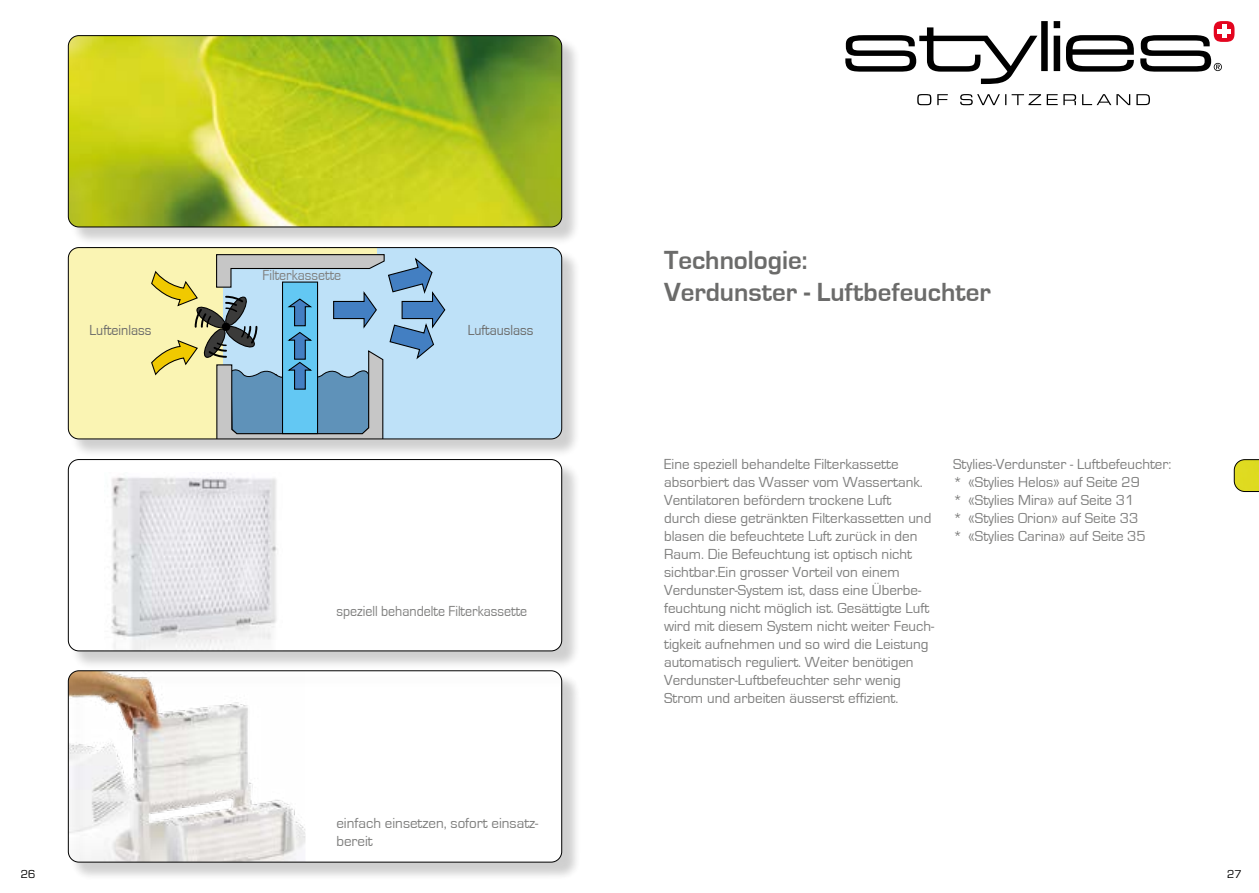
<style>
.page{position:relative;width:1259px;height:893px;background:#fff}
.page>*{position:absolute;margin:0;border:0;box-sizing:border-box;transform-origin:0 0}
.t1{font:700 27px/32.4px "Eurostile";color:#6b6b6a}
.t2{font:15px/18px "Eurostile";color:#7e7e7d}
.t3{font:15px "Eurostile";color:#7e7e7d;scale:.93 1}
.t4{font:15px "Eurostile";color:#6b6b6a;scale:.93 1}
.t5{font:12px "Eurostile";color:#000}
</style>
<div class="page">
<div style="left:70px;top:38px;width:510px;height:208px;background:#000;opacity:.19"></div>
<img style="left:68px;top:37px;width:494px;height:190px">
<div style="left:68px;top:35px;width:494px;height:192px;border:1px solid #000;border-radius:11px"></div>
<div style="left:70px;top:250px;width:510px;height:208px;background:#000;opacity:.19"></div>
<div style="left:68px;top:248px;width:156px;height:191px;background:#faf4b3"></div>
<div style="left:446px;top:249px;width:116px;height:190px;background:#bee1f8"></div>
<svg style="left:151px;top:249px;width:295px;height:188px"></svg>
<div style="left:68px;top:247px;width:494px;height:192px;border:1px solid #000;border-radius:11px"></div>
<div style="left:70px;top:462px;width:510px;height:208px;background:#000;opacity:.19"></div>
<div style="left:68px;top:460px;width:494px;height:191px;background:#fff;border-radius:11px"></div>
<img style="left:111px;top:474px;width:166px;height:175px">
<div style="left:68px;top:459px;width:494px;height:192px;border:1px solid #000;border-radius:11px"></div>
<div style="left:70px;top:673px;width:510px;height:208px;background:#000;opacity:.19"></div>
<div style="left:68px;top:670px;width:494px;height:192px;border:1px solid #000;border-radius:11px"></div>
<svg style="left:1233px;top:459px;width:26px;height:33px"></svg>
<svg style="left:845px;top:21px;width:202px;height:63px"></svg>
<svg style="left:1053px;top:21px;width:7px;height:50px"></svg>
<svg style="left:1066px;top:35px;width:67px;height:37px"></svg>
<svg style="left:1140px;top:35px;width:82px;height:37px"></svg>
<svg style="left:917px;top:94px;width:233px;height:11px"></svg>
<div style="left:1213px;top:21px;width:21px;height:21px;background:#e3051f;border-radius:8px"></div>
<div style="left:1221px;top:25px;width:5px;height:13px;background:#fff"></div>
<div style="left:1217px;top:29px;width:13px;height:5px;background:#fff"></div>
<p class="t3" style="left:263px;top:267px;width:86px">Filterkassette</p>
<p class="t4" style="left:90px;top:322px;width:68px">Lufteinlass</p>
<p class="t4" style="left:468px;top:322px;width:72px">Luftauslass</p>
<p class="t3" style="left:336px;top:603px;width:207px">speziell behandelte Filterkassette</p>
<p class="t2" style="left:336px;top:814px;width:203px">einfach einsetzen, sofort einsatz&shy;bereit</p>
<h1 class="t1" style="left:664px;top:244px;width:328px">Technologie:<br>Verdunster - Luftbefeuchter</h1>
<p class="t2" style="left:664px;top:456px;width:272px">Eine speziell behandelte Filterkassette absorbiert das Wasser vom Wassertank.<br>Ventilatoren befördern trockene Luft<br>durch diese getränkten Filterkassetten und blasen die befeuchtete Luft zurück in den Raum. Die Befeuchtung ist optisch nicht sichtbar.Ein grosser Vorteil von einem Verdunster-System ist, dass eine Überbe&shy;feuchtung nicht möglich ist. Gesättigte Luft wird mit diesem System nicht weiter Feuch&shy;tigkeit aufnehmen und so wird die Leistung automatisch reguliert. Weiter benötigen Verdunster-Luftbefeuchter sehr wenig Strom und arbeiten äusserst effizient.</p>
<p class="t2" style="left:953px;top:456px;width:220px">Stylies-Verdunster - Luftbefeuchter: * «Stylies Helos» auf Seite 29<br>* «Stylies Mira» auf Seite 31<br>* «Stylies Orion» auf Seite 33<br>* «Stylies Carina» auf Seite 35</p>
<p class="t5" style="left:21px;top:866px;width:16px">26</p>
<p class="t5" style="left:1227px;top:866px;width:16px">27</p>
</div>
